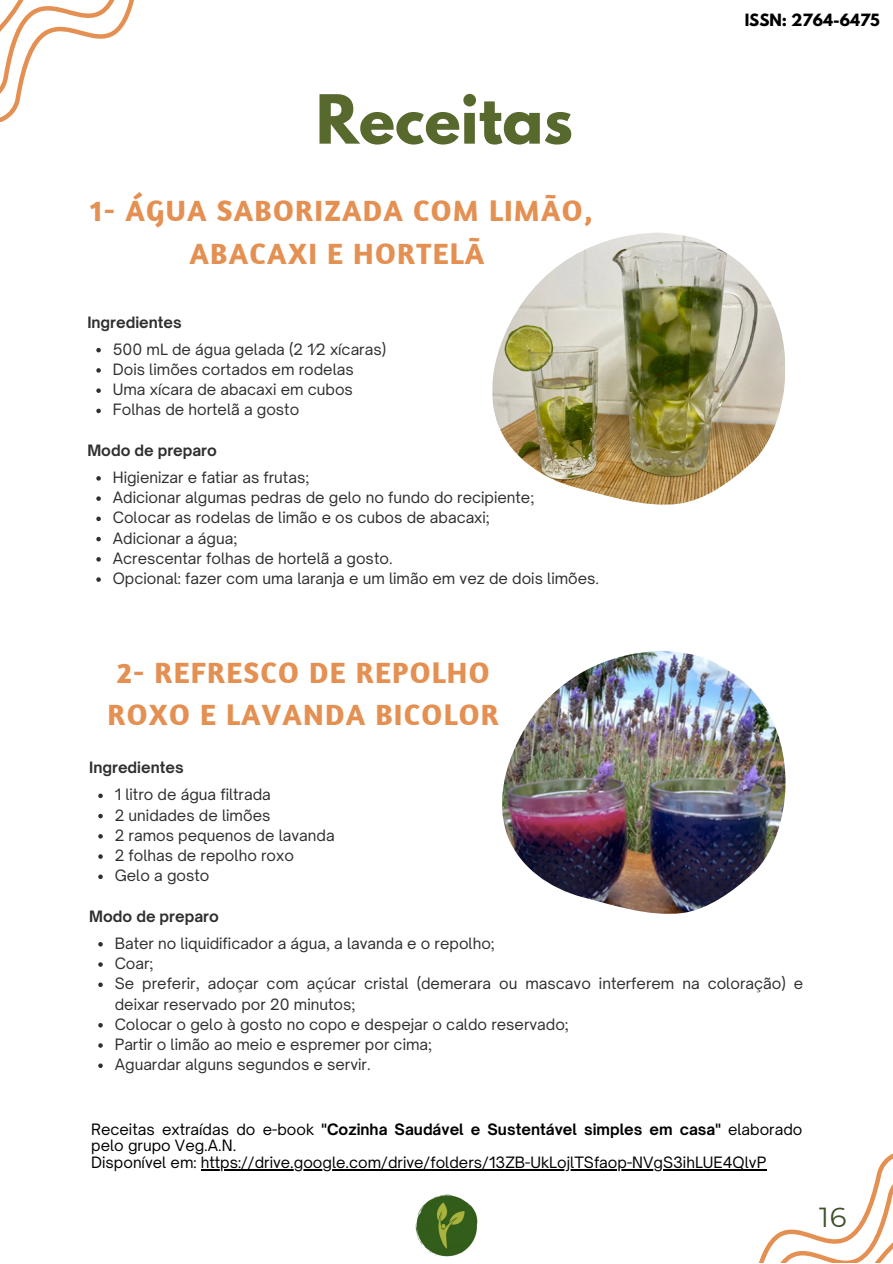
<style>
.page{position:relative;width:893px;height:1264px;background:#fff}
.page>*{position:absolute;margin:0;border:0;box-sizing:border-box;transform-origin:0 0}
.t1{font:700 60px "League Spartan";color:#58692e}
.t2{font:700 30px/42.8px "Amaranth";letter-spacing:.045em;color:#e49052}
.t3{font:27.6px "Montserrat";color:#3e502a}
.t4{font:15px/20.2px "Open Sauce One";color:#302f2f}
.t5{font:15px/16.8px "Open Sauce One";color:#000}
.t6{font:700 15px "Open Sauce One";color:#302f2f}
.t7{font:700 15px "League Spartan";color:#000}
.s1{font-weight:700}
</style>
<div class="page">
<img style="left:415px;top:1194px;width:63px;height:63px">
<svg style="left:718px;top:1154px;width:174px;height:108px"></svg>
<svg style="left:96px;top:348px;width:5px;height:4px"></svg>
<svg style="left:96px;top:368px;width:5px;height:4px"></svg>
<svg style="left:96px;top:388px;width:5px;height:5px"></svg>
<svg style="left:96px;top:408px;width:5px;height:5px"></svg>
<svg style="left:96px;top:476px;width:5px;height:4px"></svg>
<svg style="left:96px;top:496px;width:5px;height:5px"></svg>
<svg style="left:96px;top:516px;width:5px;height:5px"></svg>
<svg style="left:96px;top:537px;width:5px;height:4px"></svg>
<svg style="left:96px;top:557px;width:5px;height:4px"></svg>
<svg style="left:96px;top:577px;width:5px;height:5px"></svg>
<svg style="left:0;top:0;width:134px;height:122px"></svg>
<img style="left:492px;top:232px;width:293px;height:273px">
<hr style="left:201px;top:1169px;width:565px;height:1px;background:#000">
<img style="left:502px;top:650px;width:283px;height:264px">
<svg style="left:98px;top:793px;width:5px;height:5px"></svg>
<svg style="left:98px;top:813px;width:5px;height:5px"></svg>
<svg style="left:98px;top:834px;width:5px;height:4px"></svg>
<svg style="left:98px;top:854px;width:5px;height:4px"></svg>
<svg style="left:98px;top:874px;width:5px;height:5px"></svg>
<svg style="left:98px;top:942px;width:5px;height:4px"></svg>
<svg style="left:98px;top:962px;width:5px;height:4px"></svg>
<svg style="left:98px;top:982px;width:5px;height:5px"></svg>
<svg style="left:98px;top:1023px;width:5px;height:4px"></svg>
<svg style="left:98px;top:1043px;width:5px;height:4px"></svg>
<svg style="left:98px;top:1063px;width:5px;height:4px"></svg>
<h1 class="t1" style="left:316px;top:90px;width:258px">Receitas</h1>
<h2 class="t2" style="left:189px;top:189px;width:405px;text-indent:-99px">1- ÁGUA SABORIZADA COM LIMÃO,<br>ABACAXI E HORTELÃ</h2>
<p class="t6" style="left:87px;top:313px;width:96px">Ingredientes</p>
<p class="t4" style="left:113px;top:339px;width:275px">500 mL de água gelada (2 1⁄2 xícaras)<br>Dois limões cortados em rodelas<br>Uma xícara de abacaxi em cubos<br>Folhas de hortelã a gosto</p>
<p class="t6" style="left:87px;top:441px;width:131px">Modo de preparo</p>
<p class="t4" style="left:113px;top:467px;width:488px">Higienizar e fatiar as frutas;<br>Adicionar algumas pedras de gelo no fundo do recipiente;<br>Colocar as rodelas de limão e os cubos de abacaxi;<br>Adicionar a água;<br>Acrescentar folhas de hortelã a gosto.<br>Opcional: fazer com uma laranja e um limão em vez de dois limões.</p>
<h2 class="t2" style="left:107px;top:650px;width:393px;text-align:center">2- REFRESCO DE REPOLHO<br>ROXO E LAVANDA BICOLOR</h2>
<p class="t6" style="left:89px;top:758px;width:96px">Ingredientes</p>
<p class="t4" style="left:115px;top:784px;width:221px">1 litro de água filtrada<br>2 unidades de limões<br>2 ramos pequenos de lavanda<br>2 folhas de repolho roxo<br>Gelo a gosto</p>
<p class="t6" style="left:89px;top:906px;width:131px">Modo de preparo</p>
<p class="t7" style="left:744px;top:12px;width:137px">ISSN: 2764-6475</p>
<p class="t4" style="left:115px;top:932px;width:690px">Bater no liquidificador a água, a lavanda e o repolho;<br>Coar;<br>Se preferir, adoçar com açúcar cristal (demerara ou mascavo interferem na coloração) e deixar reservado por 20 minutos;<br>Colocar o gelo à gosto no copo e despejar o caldo reservado;<br>Partir o limão ao meio e espremer por cima;<br>Aguardar alguns segundos e servir.</p>
<p class="t5" style="left:91px;top:1120px;width:712px">Receitas extraídas do e-book <span class="s1">"Cozinha Saudável e Sustentável simples em casa"</span> elaborado pelo grupo Veg.A.N.<br>Disponível em: https://drive.google.com/drive/folders/13ZB-UkLojlTSfaop-NVgS3ihLUE4QlvP</p>
<h3 class="t3" style="left:819px;top:1200px;width:29px">16</h3>
</div>
